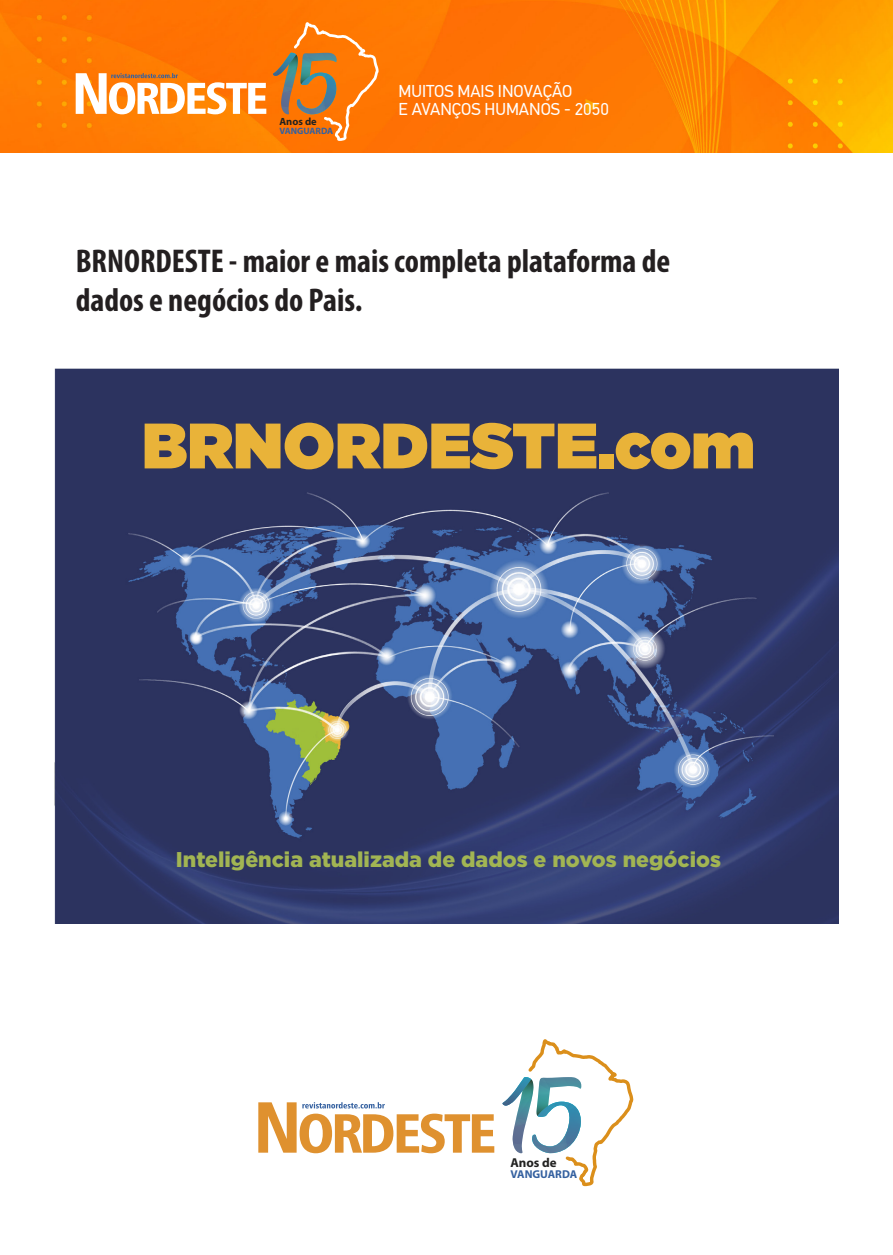
<style>
.page{position:relative;width:893px;height:1255px;background:#fff}
.page>*{position:absolute;margin:0;border:0;box-sizing:border-box;transform-origin:0 0}
.t1{font:900 64.05px "Gotham";color:#e9b339}
.t2{font:700 condensed 33px/39.6px "Myriad Pro";color:#231f20}
.t3{font:900 21.3px "Gotham";color:#a2b553}
.t4{font:17.1px "PF Din Text Pro";color:#fff}
.t5{font:700 12.9px "Myriad Pro";color:#222221}
.t6{font:700 11.4px "Myriad Pro";color:#3561a0}
.t7{font:700 10.5px "Myriad Pro";color:#222221}
.t8{font:700 9.15px "Myriad Pro";color:#3561a0}
</style>
<div class="page">
<img style="left:0;top:0;width:893px;height:153px">
<svg style="left:76px;top:73px;width:190px;height:41px"></svg>
<svg style="left:273px;top:22px;width:106px;height:119px;background:#e67f23"></svg>
<svg style="left:258px;top:1102px;width:236px;height:51px"></svg>
<svg style="left:502px;top:1039px;width:132px;height:148px"></svg>
<img style="left:54px;top:368px;width:785px;height:555px">
<p class="t7" style="left:279px;top:115px;width:39px">Anos de</p>
<p class="t8" style="left:279px;top:125px;width:55px">VANGUARDA</p>
<p class="t4" style="left:399px;top:81px;width:175px">MUITOS MAIS INOVAÇÃO</p>
<p class="t4" style="left:399px;top:99px;width:212px">E AVANÇOS HUMANOS - 2050</p>
<p class="t2" style="left:76px;top:240px;width:596px">BRNORDESTE - maior e mais completa plataforma de dados e negócios do Pais.</p>
<p class="t1" style="left:142px;top:400px;width:614px">BRNORDESTE.com</p>
<p class="t3" style="left:176px;top:845px;width:547px">Inteligência atualizada de dados e novos negócios</p>
<p class="t5" style="left:511px;top:1153px;width:48px">Anos de</p>
<p class="t6" style="left:511px;top:1166px;width:68px">VANGUARDA</p>
</div>
